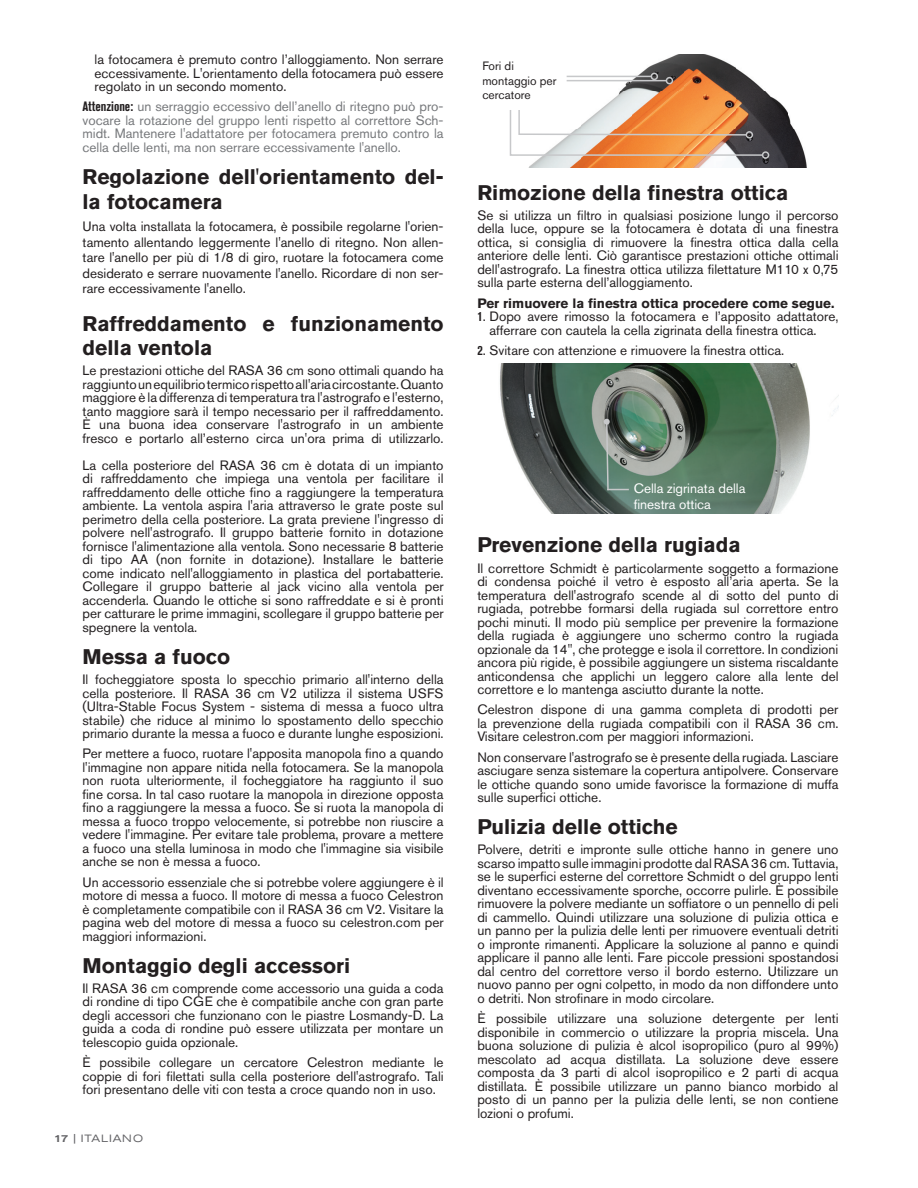
<style>
.page{position:relative;width:918px;height:1188px;background:#fff}
.page>*{position:absolute;margin:0;border:0;box-sizing:border-box;transform-origin:0 0}
.t1{font:700 21px/25.2px "Akzidenz Grotesk Pro";color:#231f20}
.t2{font:13.5px/13.5px "Akzidenz Grotesk Pro";color:#231f20;text-align:justify}
.t3{font:13.5px/13.5px "Akzidenz Grotesk Pro";color:#76787b;text-align:justify}
.t4{font:700 13.5px "Akzidenz Grotesk Pro";color:#231f20}
.t5{font:13.5px/15.6px "Akzidenz Grotesk Pro";color:#fff}
.t6{font:12px/14.4px "Akzidenz Grotesk Pro";color:#231f20}
.t7{font:expanded 10.5px "Akzidenz Grotesk Pro";letter-spacing:.08em;color:#636366}
.s1{font-weight:700;font-stretch:condensed;color:#231f20}
.s2{font-weight:500}
.s3{font-weight:700;font-stretch:condensed}
</style>
<div class="page">
<img style="left:528px;top:54px;width:279px;height:114px">
<hr style="left:567px;top:76px;width:84px;height:1px;background:#c7c8ca">
<div style="left:651px;top:73px;width:7px;height:7px;border:2px solid #c7c8ca;border-radius:50%"></div>
<hr style="left:567px;top:80px;width:99px;height:1px;background:#c7c8ca">
<div style="left:666px;top:77px;width:7px;height:7px;border:2px solid #c7c8ca;border-radius:50%"></div>
<svg style="left:509px;top:108px;width:255px;height:49px"></svg>
<div style="left:762px;top:151px;width:7px;height:8px;border:2px solid #c7c8ca;border-radius:50%"></div>
<img style="left:500px;top:364px;width:338px;height:150px">
<svg style="left:604px;top:419px;width:25px;height:73px"></svg>
<p class="t2" style="left:95px;top:53px;width:351px">la fotocamera è premuto contro l’alloggiamento. Non serrare eccessivamente. L'orientamento della fotocamera può essere regolato in un secondo momento.</p>
<p class="t3" style="left:82px;top:100px;width:363px"><span class="s1">Attenzione:</span> un serraggio eccessivo dell’anello di ritegno può pro&shy;vocare la rotazione del gruppo lenti rispetto al correttore Sch&shy;midt. Mantenere l'adattatore per fotocamera premuto contro la cella delle lenti, ma non serrare eccessivamente l'anello.</p>
<h1 class="t1" style="left:82px;top:164px;width:363px">Regolazione dell'orientamento del&shy;la fotocamera</h1>
<p class="t2" style="left:82px;top:219px;width:363px;line-height:15.6px">Una volta installata la fotocamera, è possibile regolarne l'orien&shy;tamento allentando leggermente l'anello di ritegno. Non allen&shy;tare l'anello per più di 1/8 di giro, ruotare la fotocamera come desiderato e serrare nuovamente l'anello. Ricordare di non ser&shy;rare eccessivamente l'anello.</p>
<h1 class="t1" style="left:82px;top:311px;width:363px;line-height:24.2px">Raffreddamento e funzionamento della ventola</h1>
<p class="t2" style="left:82px;top:364px;width:363px">Le prestazioni ottiche del RASA 36 cm sono ottimali quando ha raggiunto un equilibrio termico rispetto all'aria circostante. Quanto maggiore è la differenza di temperatura tra l'astrografo e l'esterno, tanto maggiore sarà il tempo necessario per il raffreddamento.<br>È una buona idea conservare l'astrografo in un ambiente fresco e portarlo all’esterno circa un'ora prima di utilizzarlo.</p>
<p class="t2" style="left:82px;top:458px;width:363px">La cella posteriore del RASA 36 cm è dotata di un impianto di raffreddamento che impiega una ventola per facilitare il raffreddamento delle ottiche fino a raggiungere la temperatura ambiente. La ventola aspira l'aria attraverso le grate poste sul perimetro della cella posteriore. La grata previene l'ingresso di polvere nell'astrografo. Il gruppo batterie fornito in dotazione fornisce l'alimentazione alla ventola. Sono necessarie 8 batterie di tipo AA (non fornite in dotazione). Installare le batterie come indicato nell'alloggiamento in plastica del portabatterie.<br>Collegare il gruppo batterie al jack vicino alla ventola per accenderla. Quando le ottiche si sono raffreddate e si è pronti per catturare le prime immagini, scollegare il gruppo batterie per spegnere la ventola.</p>
<h1 class="t1" style="left:82px;top:644px;width:149px">Messa a fuoco</h1>
<p class="t2" style="left:82px;top:673px;width:363px">Il focheggiatore sposta lo specchio primario all'interno della cella posteriore. Il RASA 36 cm V2 utilizza il sistema USFS (Ultra-Stable Focus System - sistema di messa a fuoco ultra stabile) che riduce al minimo lo spostamento dello specchio primario durante la messa a fuoco e durante lunghe esposizioni.</p>
<p class="t2" style="left:82px;top:747px;width:363px">Per mettere a fuoco, ruotare l'apposita manopola fino a quando l'immagine non appare nitida nella fotocamera. Se la manopola non ruota ulteriormente, il focheggiatore ha raggiunto il suo fine corsa. In tal caso ruotare la manopola in direzione opposta fino a raggiungere la messa a fuoco. Se si ruota la manopola di messa a fuoco troppo velocemente, si potrebbe non riuscire a vedere l'immagine. Per evitare tale problema, provare a mettere a fuoco una stella luminosa in modo che l'immagine sia visibile anche se non è messa a fuoco.</p>
<p class="t2" style="left:82px;top:875px;width:363px">Un accessorio essenziale che si potrebbe volere aggiungere è il motore di messa a fuoco. Il motore di messa a fuoco Celestron è completamente compatibile con il RASA 36 cm V2. Visitare la pagina web del motore di messa a fuoco su celestron.com per maggiori informazioni.</p>
<h1 class="t1" style="left:82px;top:952px;width:269px">Montaggio degli accessori</h1>
<p class="t2" style="left:82px;top:981px;width:363px">Il RASA 36 cm comprende come accessorio una guida a coda di rondine di tipo CGE che è compatibile anche con gran parte degli accessori che funzionano con le piastre Losmandy-D. La guida a coda di rondine può essere utilizzata per montare un telescopio guida opzionale.</p>
<p class="t2" style="left:82px;top:1056px;width:363px">È possibile collegare un cercatore Celestron mediante le coppie di fori filettati sulla cella posteriore dell'astrografo. Tali fori presentano delle viti con testa a croce quando non in uso.</p>
<p class="t7" style="left:54px;top:1131px;width:91px"><span class="s2">17</span> | ITALIANO</p>
<p class="t6" style="left:482px;top:59px;width:76px">Fori di montaggio per cercatore</p>
<h1 class="t1" style="left:477px;top:179px;width:313px">Rimozione della finestra ottica</h1>
<p class="t2" style="left:477px;top:208px;width:363px">Se si utilizza un filtro in qualsiasi posizione lungo il percorso della luce, oppure se la fotocamera è dotata di una finestra ottica, si consiglia di rimuovere la finestra ottica dalla cella anteriore delle lenti. Ciò garantisce prestazioni ottiche ottimali dell'astrografo. La finestra ottica utilizza filettature M110 x 0,75 sulla parte esterna dell’alloggiamento.</p>
<p class="t4" style="left:477px;top:294px;width:359px">Per rimuovere la finestra ottica procedere come segue.</p>
<p class="t2" style="left:489px;top:310px;width:351px;text-indent:-12px"><span class="s3">1</span>. Dopo avere rimosso la fotocamera e l’apposito adattatore, afferrare con cautela la cella zigrinata della finestra ottica.</p>
<p class="t2" style="left:477px;top:343px;width:308px"><span class="s3">2</span>. Svitare con attenzione e rimuovere la finestra ottica.</p>
<p class="t5" style="left:634px;top:481px;width:113px">Cella zigrinata della finestra ottica</p>
<h1 class="t1" style="left:477px;top:532px;width:265px">Prevenzione della rugiada</h1>
<p class="t2" style="left:477px;top:561px;width:363px">Il correttore Schmidt è particolarmente soggetto a formazione di condensa poiché il vetro è esposto all’aria aperta. Se la temperatura dell'astrografo scende al di sotto del punto di rugiada, potrebbe formarsi della rugiada sul correttore entro pochi minuti. Il modo più semplice per prevenire la formazione della rugiada è aggiungere uno schermo contro la rugiada opzionale da 14", che protegge e isola il correttore. In condizioni ancora più rigide, è possibile aggiungere un sistema riscaldante anticondensa che applichi un leggero calore alla lente del correttore e lo mantenga asciutto durante la notte.</p>
<p class="t2" style="left:477px;top:703px;width:363px">Celestron dispone di una gamma completa di prodotti per la prevenzione della rugiada compatibili con il RASA 36 cm.<br>Visitare celestron.com per maggiori informazioni.</p>
<p class="t2" style="left:477px;top:750px;width:363px">Non conservare l'astrografo se è presente della rugiada. Lasciare asciugare senza sistemare la copertura antipolvere. Conservare le ottiche quando sono umide favorisce la formazione di muffa sulle superfici ottiche.</p>
<h1 class="t1" style="left:477px;top:814px;width:202px">Pulizia delle ottiche</h1>
<p class="t2" style="left:477px;top:843px;width:363px">Polvere, detriti e impronte sulle ottiche hanno in genere uno scarso impatto sulle immagini prodotte dal RASA 36 cm. Tuttavia, se le superfici esterne del correttore Schmidt o del gruppo lenti diventano eccessivamente sporche, occorre pulirle. È possibile rimuovere la polvere mediante un soffiatore o un pennello di peli di cammello. Quindi utilizzare una soluzione di pulizia ottica e un panno per la pulizia delle lenti per rimuovere eventuali detriti o impronte rimanenti. Applicare la soluzione al panno e quindi applicare il panno alle lenti. Fare piccole pressioni spostandosi dal centro del correttore verso il bordo esterno. Utilizzare un nuovo panno per ogni colpetto, in modo da non diffondere unto o detriti. Non strofinare in modo circolare.</p>
<p class="t2" style="left:477px;top:1011px;width:363px">È possibile utilizzare una soluzione detergente per lenti disponibile in commercio o utilizzare la propria miscela. Una buona soluzione di pulizia è alcol isopropilico (puro al 99%) mescolato ad acqua distillata. La soluzione deve essere composta da 3 parti di alcol isopropilico e 2 parti di acqua distillata. È possibile utilizzare un panno bianco morbido al posto di un panno per la pulizia delle lenti, se non contiene lozioni o profumi.</p>
</div>
